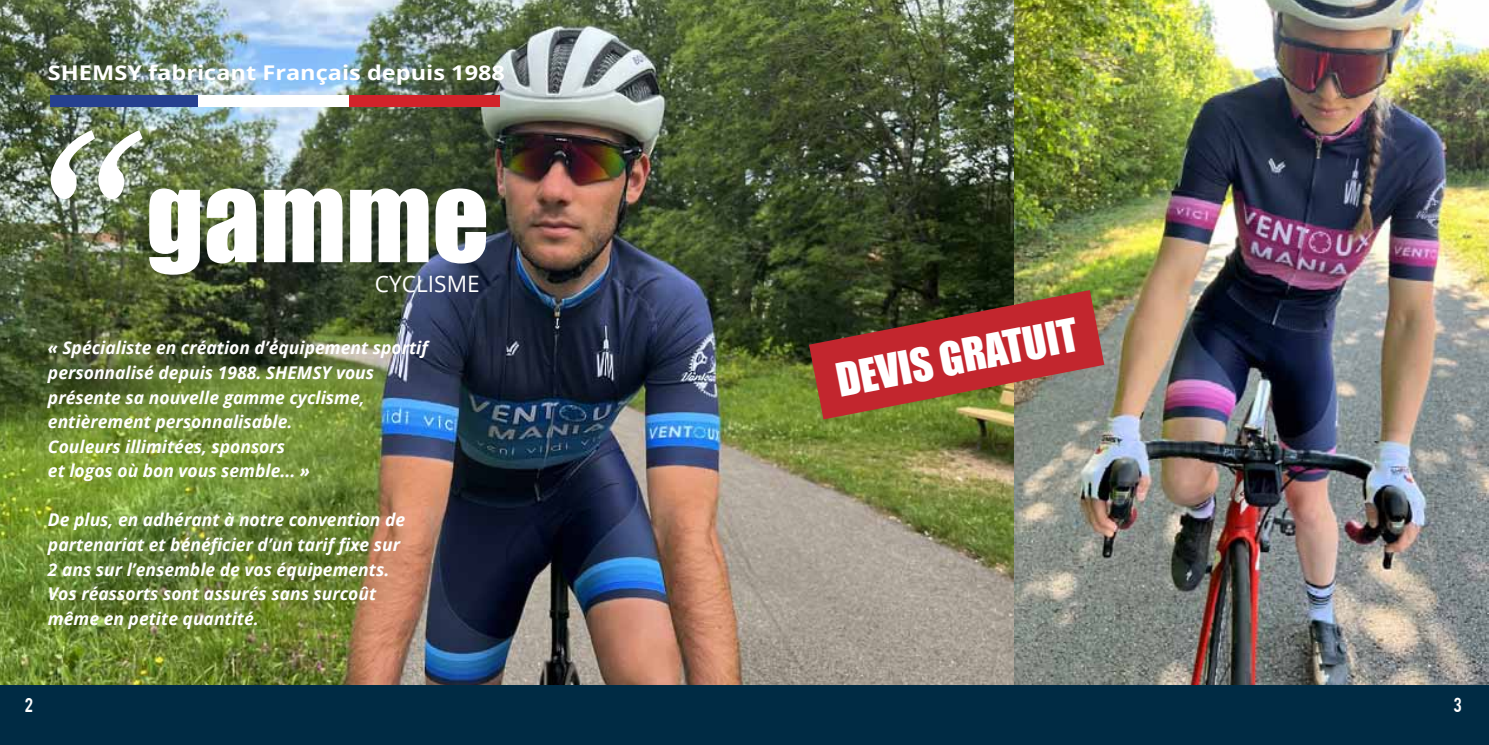
<style>
.page{position:relative;width:1489px;height:745px;background:#fff}
.page>*{position:absolute;margin:0;border:0;box-sizing:border-box;transform-origin:0 0}
.t1{font:259.7px "MK British Writing";color:#fff}
.t2{font:111.65px "Impact";color:#fff}
.t3{font:42.52px "Impact";color:#fff}
.t4{font:22.57px "Open Sans";color:#fff}
.t5{font:700 20.3px "Open Sans";color:#fff;scale:1.16 1}
.t6{font:italic 700 17.5px/24.5px "Open Sans";color:#fff}
.t7{font:15.75px "Bebas";color:#fff}
</style>
<div class="page">
<img style="left:1013px;top:0;width:475px;height:685px">
<img style="left:0;top:0;width:1013px;height:685px">
<div style="left:0;top:685px;width:1488px;height:59px;background:#002b44"></div>
<div style="left:50px;top:95px;width:150px;height:11px;background:#25408f"></div>
<div style="left:198px;top:95px;width:151px;height:11px;background:#fff"></div>
<div style="left:349px;top:95px;width:150px;height:11px;background:#d2232a"></div>
<svg style="left:809px;top:290px;width:295px;height:129px;background:#954035"></svg>
<p class="t5" style="left:48px;top:58px;width:395px">SHEMSY fabricant Français depuis 1988</p>
<h1 class="t1" style="left:51px;top:106px;width:97px">‘‘</h1>
<h2 class="t2" style="left:146px;top:131px;width:345px">GAMME</h2>
<p class="t4" style="left:375px;top:268px;width:103px">CYCLISME</p>
<p class="t6" style="left:48px;top:335px;width:381px">« Spécialiste en création d’équipement sportif personnalisé depuis 1988. SHEMSY vous présente sa nouvelle gamme cyclisme, entièrement personnalisable.<br>Couleurs illimitées, sponsors<br>et logos où bon vous semble... »</p>
<p class="t6" style="left:48px;top:507px;width:359px">De plus, en adhérant à notre convention de partenariat et bénéficier d’un tarif fixe sur 2 ans sur l’ensemble de vos équipements.<br>Vos réassorts sont assurés sans surcoût même en petite quantité.</p>
<h3 class="t3" style="left:830px;top:348px;width:247px;rotate:-11deg">DEVIS GRATUIT</h3>
<p class="t7" style="left:25px;top:693px;width:10px">2</p>
<p class="t7" style="left:1453px;top:693px;width:10px">3</p>
</div>
